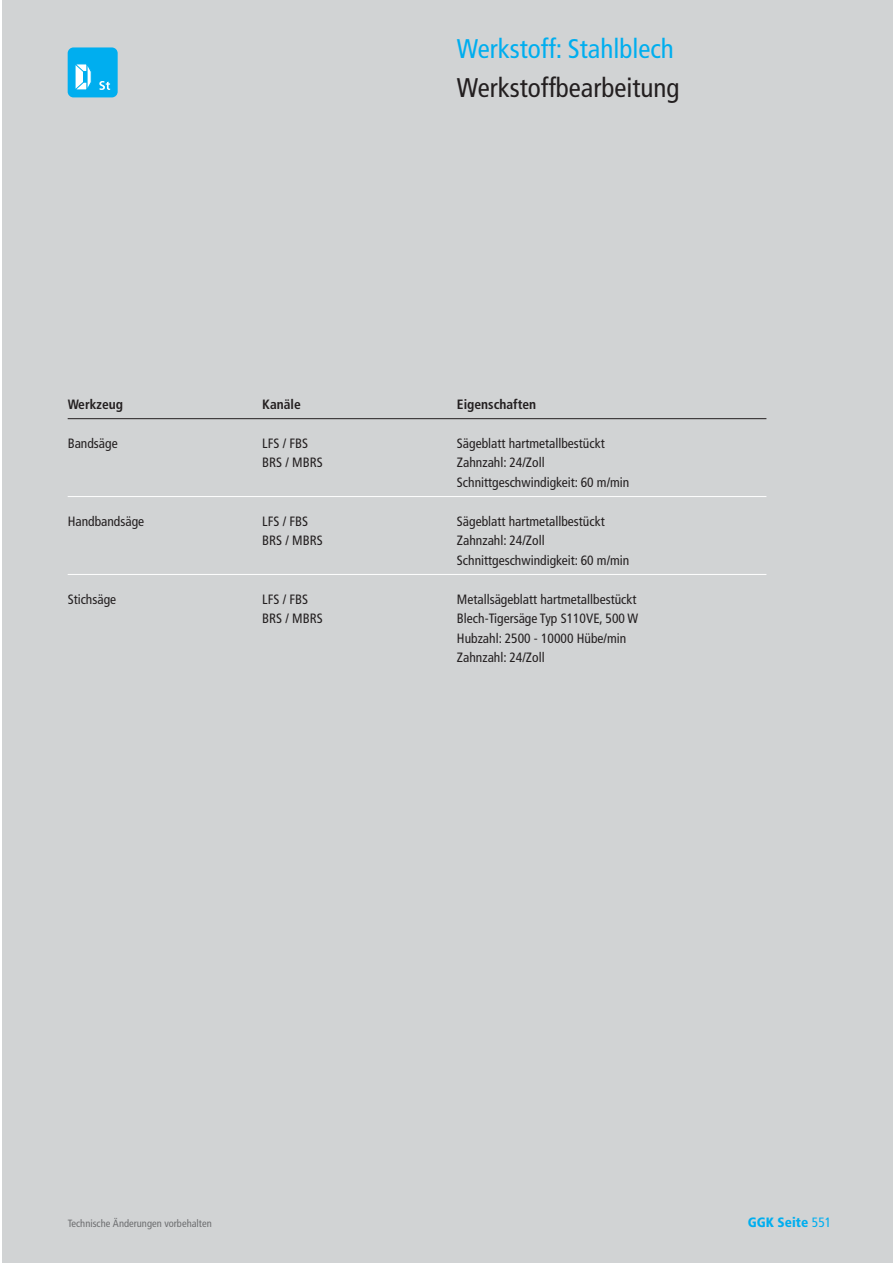
<style>
.page{position:relative;width:893px;height:1263px;background:#fff}
.page>*{position:absolute;margin:0;border:0;box-sizing:border-box;transform-origin:0 0}
.t1{font:condensed 27px "Frutiger";color:#00aeef}
.t2{font:condensed 27px "Frutiger";color:#231f20}
.t3{font:condensed 13.5px/19.5px "Frutiger";color:#231f20}
.t4{font:700 condensed 13.5px "Frutiger";color:#231f20}
.t5{font:900 condensed 13.5px "Frutiger";color:#00aeef}
.t6{font:condensed 10.5px "Frutiger";color:#6d6e70}
.s1{font-weight:400}
</style>
<div class="page">
<div style="left:3px;top:0;width:889px;height:1263px;background:#d1d3d4"></div>
<div style="left:68px;top:47px;width:50px;height:50px;background:#00aeef;border-radius:6px"></div>
<svg style="left:99px;top:81px;width:11px;height:9px"></svg>
<svg style="left:75px;top:64px;width:17px;height:26px"></svg>
<hr style="left:68px;top:418px;width:698px;height:1px;background:#231f20">
<hr style="left:68px;top:496px;width:698px;height:1px;background:#fff">
<hr style="left:68px;top:574px;width:698px;height:1px;background:#fff">
<h1 class="t1" style="left:457px;top:38px;width:218px">Werkstoff: Stahlblech</h1>
<h1 class="t2" style="left:457px;top:77px;width:224px">Werkstoffbearbeitung</h1>
<p class="t4" style="left:68px;top:399px;width:57px">Werkzeug</p>
<p class="t3" style="left:68px;top:435px;width:51px">Bandsäge</p>
<p class="t4" style="left:262px;top:399px;width:40px">Kanäle</p>
<p class="t3" style="left:262px;top:435px;width:62px">LFS / FBS<br>BRS / MBRS</p>
<p class="t3" style="left:68px;top:512px;width:78px">Handbandsäge</p>
<p class="t3" style="left:262px;top:512px;width:62px">LFS / FBS<br>BRS / MBRS</p>
<p class="t3" style="left:68px;top:590px;width:50px">Stichsäge</p>
<p class="t3" style="left:262px;top:590px;width:62px">LFS / FBS<br>BRS / MBRS</p>
<p class="t4" style="left:457px;top:399px;width:81px">Eigenschaften</p>
<p class="t3" style="left:457px;top:435px;width:174px">Sägeblatt hartmetallbestückt<br>Zahnzahl: 24/Zoll<br>Schnittgeschwindigkeit: 60 m/min</p>
<p class="t3" style="left:457px;top:512px;width:174px">Sägeblatt hartmetallbestückt<br>Zahnzahl: 24/Zoll<br>Schnittgeschwindigkeit: 60 m/min</p>
<p class="t3" style="left:457px;top:590px;width:183px">Metallsägeblatt hartmetallbestückt<br>Blech-Tigersäge Typ S110VE, 500 W<br>Hubzahl: 2500 - 10000 Hübe/min<br>Zahnzahl: 24/Zoll</p>
<p class="t6" style="left:68px;top:1219px;width:146px">Technische Änderungen vorbehalten</p>
<p class="t5" style="left:747px;top:1217px;width:85px">GGK Seite <span class="s1">551</span></p>
</div>
